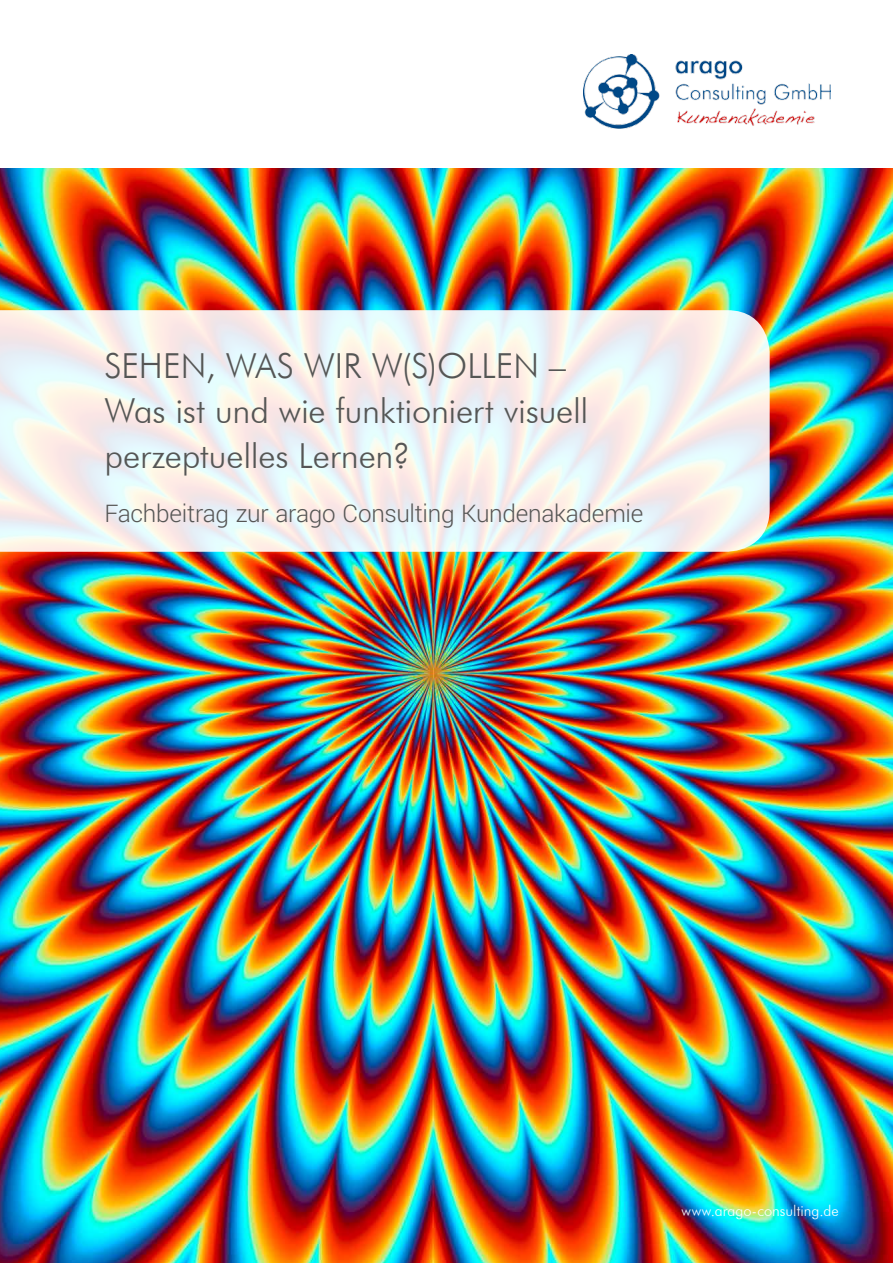
<style>
.page{position:relative;width:893px;height:1263px;background:#fff}
.page>*{position:absolute;margin:0;border:0;box-sizing:border-box;transform-origin:0 0}
.t1{font:300 34.5px/45px "Futura BT";letter-spacing:-.005em;color:#555655}
.t2{font:300 27px "Yantramanav";letter-spacing:-.01em;color:#565655}
.t3{font:300 15px "Futura BT";letter-spacing:.005em;color:#fff}
</style>
<div class="page">
<img style="left:0;top:169px;width:893px;height:1094px">
<img style="left:584px;top:54px;width:246px;height:75px">
<svg style="left:0;top:310px;width:770px;height:242px;background:#f0f0ee"></svg>
<p class="t1" style="left:104px;top:343px;width:485px">SEHEN, WAS WIR W(S)OLLEN –<br>Was ist und wie funktioniert visuell perzeptuelles Lernen?</p>
<p class="t2" style="left:104px;top:497px;width:540px">Fachbeitrag zur arago Consulting Kundenakademie</p>
<p class="t3" style="left:682px;top:1201px;width:159px">www.arago-consulting.de</p>
</div>
